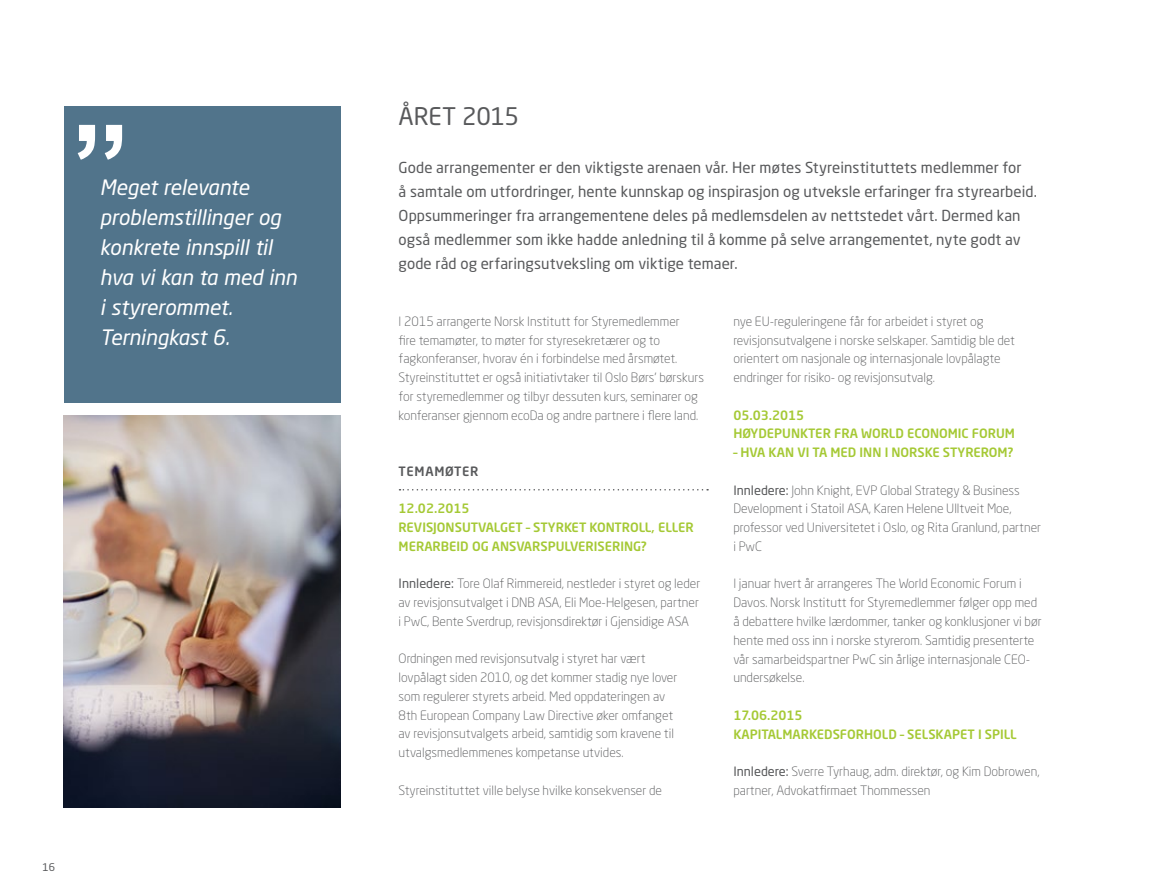
<style>
.page{position:relative;width:1149px;height:893px;background:#fff}
.page>*{position:absolute;margin:0;border:0;box-sizing:border-box;transform-origin:0 0}
.t1{font:24px "Neo Sans Std";letter-spacing:-.015em;color:#58595b}
.t2{font:italic 21px/30px "Neo Sans Std";letter-spacing:-.01em;color:#fff}
.t3{font:15px/24px "Neo Sans Std";letter-spacing:.005em;color:#58595b}
.t4{font:300 12.75px/18.8px "Neo Sans Std";color:#58595b}
.t5{font:500 12.75px/18.8px "Neo Sans Std";color:#a5c935}
.t6{font:500 12.75px "Neo Sans Std";letter-spacing:.06em;color:#58595b}
.t7{font:10.5px "Neo Sans Std";color:#58595b}
.s1{font-weight:400}
</style>
<div class="page">
<div style="left:64px;top:106px;width:276px;height:297px;background:#51748b"></div>
<img style="left:64px;top:416px;width:276px;height:392px">
<svg style="left:399px;top:489px;width:308px;height:1px"></svg>
<svg style="left:78px;top:125px;width:44px;height:35px"></svg>
<h2 class="t2" style="left:100px;top:172px;width:198px">Meget relevante problemstillinger og konkrete innspill til hva vi kan ta med inn i styrerommet.<br>Terningkast 6.</h2>
<p class="t7" style="left:43px;top:861px;width:14px">16</p>
<h1 class="t1" style="left:398px;top:101px;width:122px">ÅRET 2015</h1>
<p class="t3" style="left:398px;top:155px;width:639px">Gode arrangementer er den viktigste arenaen vår. Her møtes Styreinstituttets medlemmer for<br>å samtale om utfordringer, hente kunnskap og inspirasjon og utveksle erfaringer fra styrearbeid.<br>Oppsummeringer fra arrangementene deles på medlemsdelen av nettstedet vårt. Dermed kan også medlemmer som ikke hadde anledning til å komme på selve arrangementet, nyte godt av gode råd og erfaringsutveksling om viktige temaer.</p>
<p class="t4" style="left:398px;top:312px;width:307px">I 2015 arrangerte Norsk Institutt for Styremedlemmer<br>fire temamøter, to møter for styresekretærer og to fagkonferanser, hvorav én i forbindelse med årsmøtet.<br>Styreinstituttet er også initiativtaker til Oslo Børs’ børskurs for styremedlemmer og tilbyr dessuten kurs, seminarer og konferanser gjennom ecoDa og andre partnere i flere land.</p>
<p class="t6" style="left:398px;top:463px;width:81px">TEMAMØTER</p>
<p class="t5" style="left:398px;top:499px;width:296px">12.02.2015<br>REVISJONSUTVALGET – STYRKET KONTROLL, ELLER<br>MERARBEID OG ANSVARSPULVERISERING?</p>
<p class="t4" style="left:398px;top:574px;width:303px;text-align:justify"><span class="s1">Innledere:</span> Tore Olaf Rimmereid, nestleder i styret og leder av revisjonsutvalget i DNB ASA, Eli Moe-Helgesen, partner i PwC, Bente Sverdrup, revisjonsdirektør i Gjensidige ASA</p>
<p class="t4" style="left:398px;top:649px;width:280px">Ordningen med revisjonsutvalg i styret har vært lovpålagt siden 2010, og det kommer stadig nye lover som regulerer styrets arbeid. Med oppdateringen av 8th European Company Law Directive øker omfanget av revisjonsutvalgets arbeid, samtidig som kravene til utvalgsmedlemmenes kompetanse utvides.</p>
<p class="t4" style="left:398px;top:781px;width:265px">Styreinstituttet ville belyse hvilke konsekvenser de</p>
<p class="t4" style="left:733px;top:312px;width:283px">nye EU-reguleringene får for arbeidet i styret og revisjonsutvalgene i norske selskaper. Samtidig ble det orientert om nasjonale og internasjonale lovpålagte endringer for risiko- og revisjonsutvalg.</p>
<p class="t5" style="left:733px;top:405px;width:283px">05.03.2015<br>HØYDEPUNKTER FRA WORLD ECONOMIC FORUM</p>
<p class="t5" style="left:733px;top:443px;width:281px">– HVA KAN VI TA MED INN I NORSKE STYREROM?</p>
<p class="t4" style="left:733px;top:481px;width:309px"><span class="s1">Innledere:</span> John Knight, EVP Global Strategy &amp; Business Development i Statoil ASA, Karen Helene Ulltveit Moe, professor ved Universitetet i Oslo, og Rita Granlund, partner i PwC</p>
<p class="t4" style="left:733px;top:574px;width:310px">I januar hvert år arrangeres The World Economic Forum i Davos. Norsk Institutt for Styremedlemmer følger opp med å debattere hvilke lærdommer, tanker og konklusjoner vi bør hente med oss inn i norske styrerom. Samtidig presenterte vår samarbeidspartner PwC sin årlige internasjonale CEO&shy;undersøkelse.</p>
<p class="t5" style="left:733px;top:705px;width:285px">17.06.2015<br>KAPITALMARKEDSFORHOLD – SELSKAPET I SPILL</p>
<p class="t4" style="left:733px;top:762px;width:307px"><span class="s1">Innledere:</span> Sverre Tyrhaug, adm. direktør, og Kim Dobrowen, partner, Advokatfirmaet Thommessen</p>
</div>
